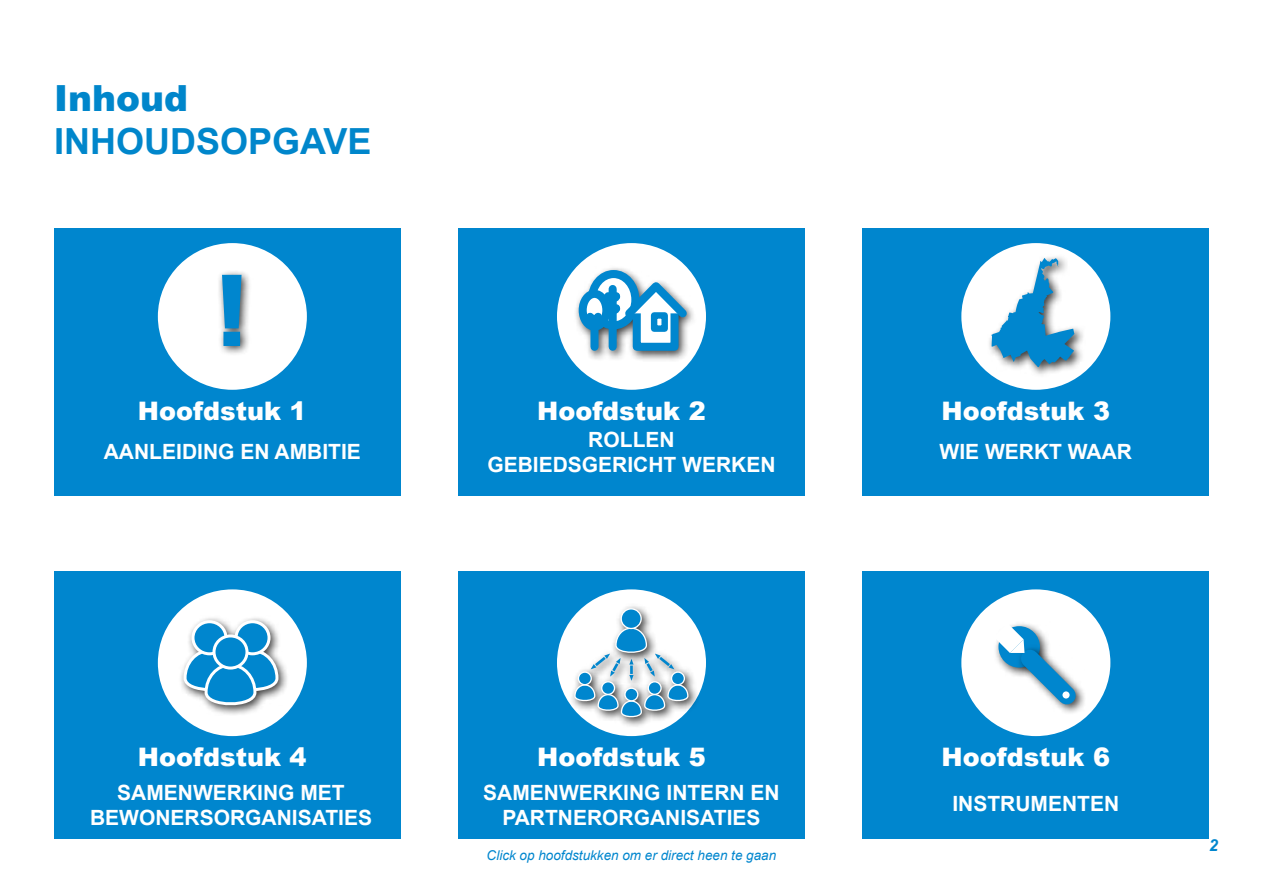
<style>
.page{position:relative;width:1263px;height:893px;background:#fff}
.page>*{position:absolute;margin:0;border:0;box-sizing:border-box;transform-origin:0 0}
.t1{font:90px "Impact";color:#0086ce}
.t2{font:700 36px "Arial";color:#0086cb}
.t3{font:900 36px "Arial";color:#0086cb}
.t4{font:900 25.5px "Arial";color:#fff}
.t5{font:700 21px/25.2px "Arial";color:#fff;text-align:center}
.t6{font:italic 700 16.5px "Arial";color:#0086ce}
.t7{font:italic 13.5px "Arial";color:#0086ce}
</style>
<div class="page">
<div style="left:55px;top:228px;width:346px;height:268px;background:#0086ce"></div>
<div style="left:158px;top:243px;width:149px;height:147px;background:#fff;border-radius:50%"></div>
<div style="left:217px;top:270px;width:36px;height:86px;background:#000;opacity:.75"></div>
<div style="left:458px;top:228px;width:346px;height:268px;background:#0086ce"></div>
<div style="left:557px;top:243px;width:149px;height:147px;background:#fff;border-radius:50%"></div>
<div style="left:574px;top:265px;width:123px;height:96px;background:#000;opacity:.75"></div>
<div style="left:588px;top:270px;width:51px;height:59px;border:8px solid #0086ce;border-radius:50%"></div>
<div style="left:609px;top:289px;width:8px;height:58px;background:#0086ce"></div>
<div style="left:579px;top:290px;width:31px;height:41px;border:8px solid #0086ce;border-radius:50%"></div>
<div style="left:590px;top:323px;width:8px;height:24px;background:#0086ce"></div>
<div style="left:633px;top:301px;width:45px;height:50px;background:#fff;border:8px solid #0086ce"></div>
<svg style="left:582px;top:275px;width:112px;height:52px"></svg>
<div style="left:651px;top:312px;width:17px;height:20px;background:#fff;border:6px solid #0086ce"></div>
<div style="left:863px;top:228px;width:346px;height:268px;background:#0086ce"></div>
<div style="left:961px;top:243px;width:149px;height:147px;background:#fff;border-radius:50%"></div>
<div style="left:986px;top:253px;width:99px;height:125px;background:#000;opacity:.75"></div>
<svg style="left:991px;top:258px;width:84px;height:109px"></svg>
<div style="left:55px;top:572px;width:346px;height:267px;background:#0086ce"></div>
<div style="left:158px;top:589px;width:149px;height:147px;background:#fff;border-radius:50%"></div>
<div style="left:179px;top:615px;width:111px;height:101px;background:#000;opacity:.75"></div>
<div style="left:193px;top:622px;width:33px;height:32px;background:#0086ce;border-radius:50%"></div>
<div style="left:191px;top:620px;width:36px;height:35px;border:3px solid #fff;border-radius:50%"></div>
<div style="left:236px;top:622px;width:33px;height:32px;background:#0086ce;border-radius:50%"></div>
<div style="left:235px;top:620px;width:36px;height:35px;border:3px solid #fff;border-radius:50%"></div>
<svg style="left:182px;top:648px;width:98px;height:60px"></svg>
<div style="left:214px;top:636px;width:33px;height:32px;background:#0086ce;border-radius:50%"></div>
<div style="left:212px;top:634px;width:36px;height:35px;border:3px solid #fff;border-radius:50%"></div>
<div style="left:458px;top:572px;width:346px;height:267px;background:#0086ce"></div>
<div style="left:557px;top:589px;width:149px;height:147px;background:#fff;border-radius:50%"></div>
<div style="left:610px;top:603px;width:48px;height:62px;background:#000;opacity:.75"></div>
<div style="left:621px;top:609px;width:20px;height:19px;background:#0086ce;border-radius:50%"></div>
<div style="left:620px;top:608px;width:22px;height:21px;border:1px solid #fff;border-radius:50%"></div>
<div style="left:569px;top:666px;width:131px;height:62px;background:#000;opacity:.75"></div>
<svg style="left:574px;top:627px;width:115px;height:91px"></svg>
<svg style="left:648px;top:682px;width:13px;height:12px"></svg>
<div style="left:648px;top:681px;width:14px;height:14px;border:1px solid #fff;border-radius:50%"></div>
<div style="left:863px;top:572px;width:346px;height:267px;background:#0086ce"></div>
<div style="left:961px;top:589px;width:149px;height:147px;background:#fff;border-radius:50%"></div>
<svg style="left:995px;top:623px;width:97px;height:98px"></svg>
<h2 class="t3" style="left:54px;top:72px;width:136px">Inhoud</h2>
<h2 class="t2" style="left:54px;top:116px;width:319px">INHOUDSOPGAVE</h2>
<h1 class="t1" style="left:219px;top:241px;width:26px">!</h1>
<p class="t4" style="left:138px;top:392px;width:170px">Hoofdstuk 1</p>
<p class="t5" style="left:104px;top:440px;width:259px">AANLEIDING EN AMBITIE</p>
<p class="t4" style="left:138px;top:739px;width:170px">Hoofdstuk 4</p>
<p class="t5" style="left:90px;top:780px;width:283px">SAMENWERKING MET<br>BEWONERSORGANISATIES</p>
<p class="t4" style="left:537px;top:392px;width:170px">Hoofdstuk 2</p>
<p class="t5" style="left:487px;top:427px;width:290px">ROLLEN<br>GEBIEDSGERICHT WERKEN</p>
<p class="t4" style="left:537px;top:739px;width:170px">Hoofdstuk 5</p>
<p class="t5" style="left:483px;top:780px;width:298px">SAMENWERKING INTERN EN<br>PARTNERORGANISATIES</p>
<p class="t7" style="left:487px;top:846px;width:291px">Click op hoofdstukken om er direct heen te gaan</p>
<p class="t4" style="left:941px;top:392px;width:170px">Hoofdstuk 3</p>
<p class="t5" style="left:940px;top:440px;width:194px">WIE WERKT WAAR</p>
<p class="t4" style="left:941px;top:739px;width:170px">Hoofdstuk 6</p>
<p class="t5" style="left:952px;top:791px;width:168px">INSTRUMENTEN</p>
<p class="t6" style="left:1209px;top:834px;width:11px">2</p>
</div>
